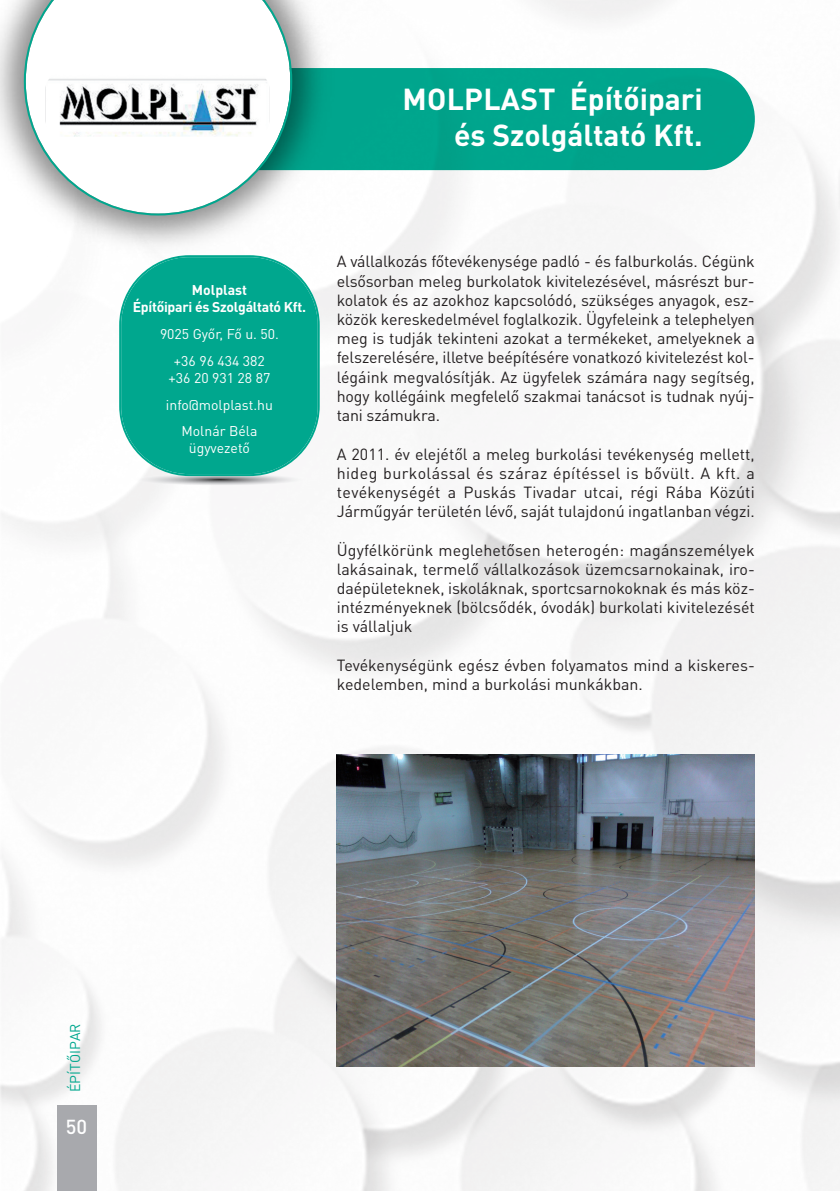
<style>
.page{position:relative;width:840px;height:1191px;background:#fff}
.page>*{position:absolute;margin:0;border:0;box-sizing:border-box;transform-origin:0 0}
.t1{font:700 30px/36px "DIN Pro";color:#fff;text-align:right}
.t2{font:500 20px "DIN Pro";color:#fff}
.t3{font:16px/19.2px "DIN Pro";color:#231f20;text-align:justify}
.t4{font:14px/26.8px "DIN Pro";color:#fff;text-align:center}
.t5{font:700 14px/16.8px "DIN Pro";letter-spacing:-.02em;color:#fff;text-align:center}
.t6{font:14px "DIN Pro";letter-spacing:.01em;color:#00a78e}
</style>
<div class="page">
<img style="left:0;top:0;width:839px;height:1191px">
<svg style="left:134px;top:476px;width:170px;height:9px"></svg>
<svg style="left:119px;top:260px;width:200px;height:216px;background:#17ae98"></svg>
<div style="left:57px;top:1106px;width:39px;height:85px;background:#a8a9ad"></div>
<img style="left:336px;top:755px;width:418px;height:311px">
<img style="left:0;top:0;width:336px;height:260px">
<svg style="left:24px;top:0;width:268px;height:215px"></svg>
<img style="left:45px;top:72px;width:224px;height:65px;border-radius:17px">
<h1 class="t1" style="left:402px;top:84px;width:302px">MolplaSt Építőipari és Szolgáltató Kft.</h1>
<p class="t5" style="left:133px;top:283px;width:175px">Molplast<br>Építőipari és Szolgáltató Kft.</p>
<p class="t4" style="left:160px;top:322px;width:120px">9025 Győr, Fő u. 50. +36 96 434 382</p>
<p class="t4" style="left:166px;top:366px;width:108px">+36 20 931 28 87 info@molplast.hu<br>Molnár Béla</p>
<p class="t4" style="left:189px;top:436px;width:63px">ügyvezető</p>
<p class="t3" style="left:336px;top:254px;width:419px">a vállalkozás főtevékenysége padló - és falburkolás. Cégünk elsősorban meleg burkolatok kivitelezésével, másrészt bur&shy;kolatok és az azokhoz kapcsolódó, szükséges anyagok, esz&shy;közök kereskedelmével foglalkozik. Ügyfeleink a telephelyen meg is tudják tekinteni azokat a termékeket, amelyeknek a felszerelésére, illetve beépítésére vonatkozó kivitelezést kol&shy;légáink megvalósítják. az ügyfelek számára nagy segítség, hogy kollégáink megfelelő szakmai tanácsot is tudnak nyúj&shy;tani számukra.</p>
<p class="t3" style="left:336px;top:446px;width:419px">a 2011. év elejétől a meleg burkolási tevékenység mellett, hideg burkolással és száraz építéssel is bővült. a kft. a tevékenységét a puskás tivadar utcai, régi rába Közúti Járműgyár területén lévő, saját tulajdonú ingatlanban végzi.</p>
<p class="t3" style="left:336px;top:542px;width:419px">Ügyfélkörünk meglehetősen heterogén: magánszemélyek lakásainak, termelő vállalkozások üzemcsarnokainak, iro&shy;daépületeknek, iskoláknak, sportcsarnokoknak és más köz&shy;intézményeknek (bölcsődék, óvodák) burkolati kivitelezését is vállaljuk</p>
<p class="t3" style="left:336px;top:657px;width:419px">tevékenységünk egész évben folyamatos mind a kiskeres&shy;kedelemben, mind a burkolási munkákban.</p>
<p class="t6" style="left:70px;top:1092px;width:70px;rotate:-90deg">építőipar</p>
<p class="t2" style="left:66px;top:1120px;width:23px">50</p>
</div>
